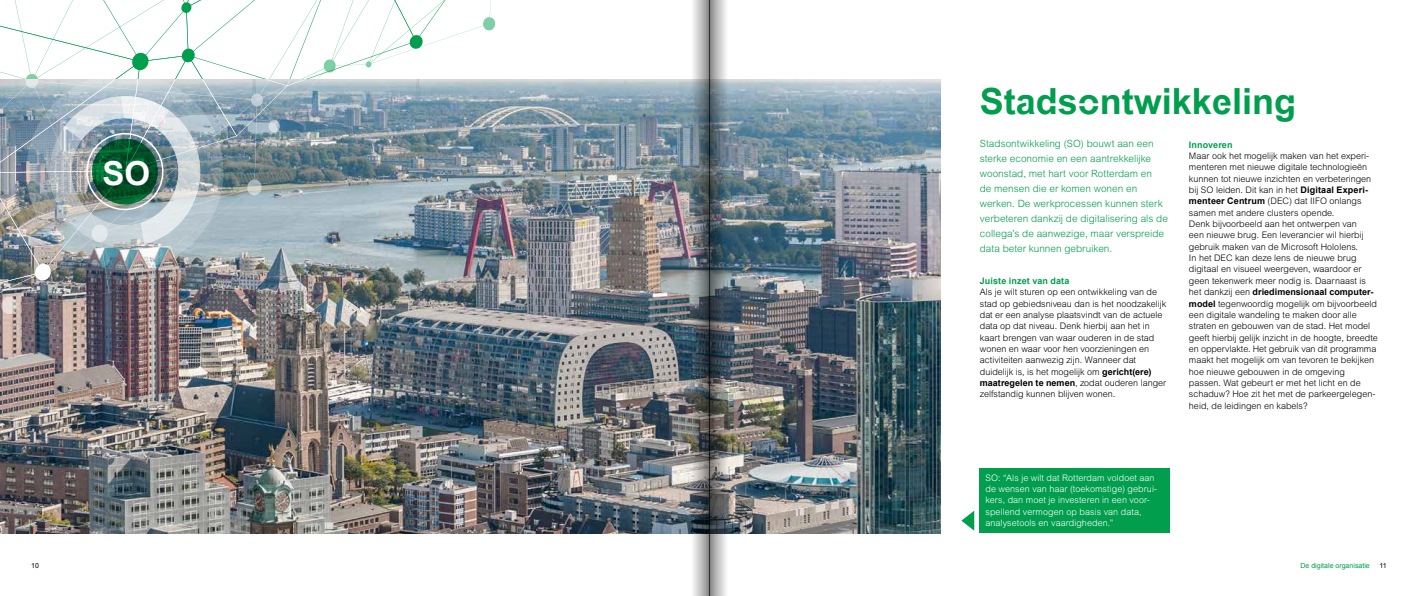
<style>
.page{position:relative;width:1418px;height:596px;background:#fff}
.page>*{position:absolute;margin:0;border:0;box-sizing:border-box;transform-origin:0 0}
.t1{font:700 36px "Arialfor Rotterdam";color:#009e4d}
.t2{font:700 33px "Arial";color:#fff}
.t3{font:300 10px/15px "Arial MT Std";color:#009e4d}
.t4{font:300 9px/11.3px "Arial MT Std";color:#000}
.t5{font:300 9px/11.3px "Arial MT Std";letter-spacing:.005em;color:#fff}
.t6{font:700 9px "Arial";letter-spacing:.005em;color:#000}
.t7{font:700 9px "Arial";letter-spacing:.01em;color:#009e4d}
.t8{font:7px "Arial";color:#009e4d}
.t9{font:7px "Arial";color:#000}
.s1{font-family:"Arial";font-weight:700}
.s2{font-family:"Arial MT Std";font-weight:300}
</style>
<div class="page">
<img style="left:0;top:79px;width:940px;height:454px">
<img style="left:0;top:0;width:495px;height:315px">
<img style="left:26px;top:79px;width:197px;height:191px">
<div style="left:979px;top:468px;width:190px;height:64px;background:#009e4d"></div>
<svg style="left:961px;top:511px;width:13px;height:19px"></svg>
<img style="left:690px;top:0;width:19px;height:595px">
<img style="left:709px;top:0;width:18px;height:595px">
<h2 class="t2" style="left:103px;top:151px;width:49px">SO</h2>
<h1 class="t1" style="left:979px;top:81px;width:318px">Stadsontwikkeling</h1>
<p class="t3" style="left:979px;top:136px;width:190px">Stadsontwikkeling (SO) bouwt aan een sterke economie en een aantrekkelijke woonstad, met hart voor Rotterdam en<br>de mensen die er komen wonen en werken. De werkprocessen kunnen sterk verbeteren dankzij de digitalisering als de collega’s de aanwezige, maar verspreide data beter kunnen gebruiken.</p>
<p class="t7" style="left:979px;top:274px;width:91px">Juiste inzet van data</p>
<p class="t4" style="left:979px;top:286px;width:188px">Als je wilt sturen op een ontwikkeling van de stad op gebiedsniveau dan is het noodzakelijk dat er een analyse plaatsvindt van de actuele data op dat niveau. Denk hierbij aan het in kaart brengen van waar ouderen in de stad wonen en waar voor hen voorzieningen en activiteiten aanwezig zijn. Wanneer dat duidelijk is, is het mogelijk om <span class="s1">gericht(ere) maatregelen te nemen</span>, zodat ouderen langer zelfstandig kunnen blijven wonen.</p>
<p class="t7" style="left:1188px;top:138px;width:45px">Innoveren</p>
<p class="t4" style="left:1188px;top:150px;width:184px">Maar ook het mogelijk maken van het experi&shy;menteren met nieuwe digitale technologieën kunnen tot nieuwe inzichten en verbeteringen bij SO leiden. Dit kan in het <span class="s1">Digitaal Experi&shy;menteer Centrum</span> (DEC) dat IIFO onlangs samen met andere clusters opende.<br>Denk bijvoorbeeld aan het ontwerpen van een nieuwe brug. Een leverancier wil hierbij gebruik maken van de Microsoft Hololens.<br>In het DEC kan deze lens de nieuwe brug digitaal en visueel weergeven, waardoor er geen tekenwerk meer nodig is. Daarnaast is</p>
<p class="t6" style="left:1188px;top:286px;width:186px"><span class="s2">het dankzij een</span> driedimensionaal computer-</p>
<p class="t4" style="left:1188px;top:297px;width:190px"><span class="s1">model</span> tegenwoordig mogelijk om bijvoorbeeld een digitale wandeling te maken door alle straten en gebouwen van de stad. Het model geeft hierbij gelijk inzicht in de hoogte, breedte en oppervlakte. Het gebruik van dit programma maakt het mogelijk om van tevoren te bekijken hoe nieuwe gebouwen in de omgeving passen. Wat gebeurt er met het licht en de schaduw? Hoe zit het met de parkeergelegen&shy;heid, de leidingen en kabels?</p>
<p class="t5" style="left:985px;top:471px;width:173px">SO: “Als je wilt dat Rotterdam voldoet aan de wensen van haar (toekomstige) gebrui&shy;kers, dan moet je investeren in een voor&shy;spellend vermogen op basis van data, analysetools en vaardigheden.”</p>
<p class="t9" style="left:31px;top:560px;width:9px">10</p>
<p class="t8" style="left:1300px;top:560px;width:71px">De digitale organisatie</p>
<p class="t9" style="left:1379px;top:560px;width:9px">11</p>
</div>
